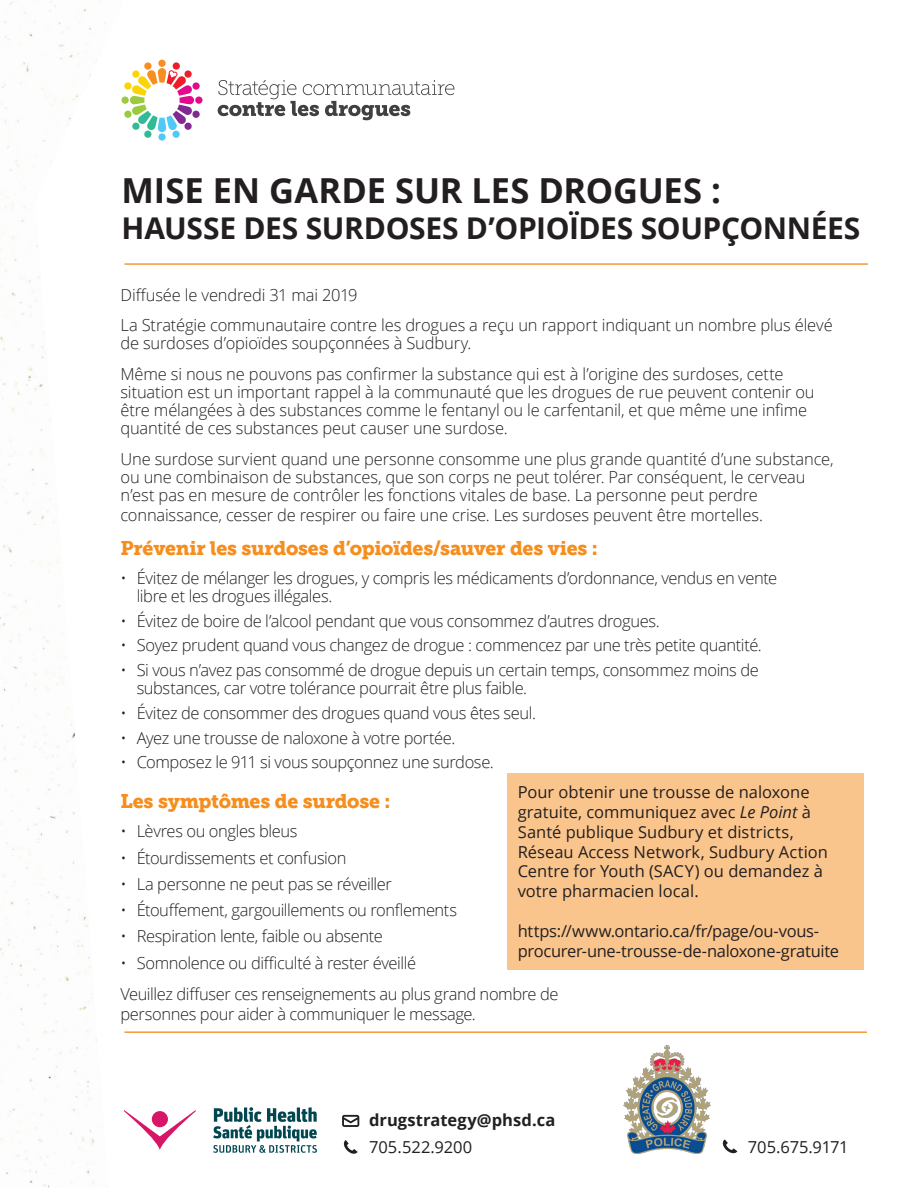
<style>
.page{position:relative;width:918px;height:1188px;background:#fff}
.page>*{position:absolute;margin:0;border:0;box-sizing:border-box;transform-origin:0 0}
.t1{font:700 34.5px "Open Sans";letter-spacing:-.005em;color:#231f20}
.t2{font:700 30px "Open Sans";letter-spacing:-.015em;color:#231f20}
.Orange_Subheads{font:19.5px "Museo Slab 900";letter-spacing:-.015em;color:#f68e1e}
.Orange_Subheads-2{font:300 16.5px/18px "Open Sans";letter-spacing:-.02em;color:#231f20}
.t3{font:16.5px/19.8px "Open Sans";color:#231f20}
.t4{font:16.5px/19.8px "Open Sans";letter-spacing:-.02em;color:#231f20}
.t5{font:700 16.5px "Open Sans";letter-spacing:.005em;color:#231f20}
.s1{font-style:italic}
</style>
<div class="page">
<img style="left:0;top:280px;width:104px;height:908px">
<img style="left:0;top:0;width:124px;height:279px">
<svg style="left:218px;top:80px;width:236px;height:40px"></svg>
<div style="left:158px;top:60px;width:8px;height:7px;background:#f68e21;border-radius:50%"></div>
<svg style="left:158px;top:133px;width:8px;height:8px"></svg>
<div style="left:195px;top:97px;width:7px;height:7px;background:#e2098c;border-radius:50%"></div>
<div style="left:122px;top:97px;width:7px;height:7px;background:#9aca3d;border-radius:50%"></div>
<svg style="left:124px;top:62px;width:76px;height:76px"></svg>
<div style="left:507px;top:773px;width:357px;height:196px;background:#fac58c"></div>
<hr style="left:124px;top:263px;width:744px;height:2px;background:#f79832">
<hr style="left:124px;top:1031px;width:743px;height:2px;background:#f79832">
<img style="left:623px;top:1045px;width:88px;height:108px">
<svg style="left:343px;top:1140px;width:15px;height:14px"></svg>
<svg style="left:342px;top:1115px;width:17px;height:12px"></svg>
<svg style="left:722px;top:1139px;width:15px;height:15px"></svg>
<svg style="left:124px;top:1110px;width:72px;height:40px"></svg>
<div style="left:152px;top:1111px;width:16px;height:16px;background:#d71667;border-radius:50%"></div>
<svg style="left:213px;top:1107px;width:104px;height:46px"></svg>
<p class="t1" style="left:122px;top:166px;width:601px">MISE EN GARDE SUR LES DROGUES :</p>
<p class="t2" style="left:122px;top:207px;width:740px">HAUSSE DES SURDOSES D’OPIOÏDES SOUPÇONNÉES</p>
<p class="Orange_Subheads-2" style="left:121px;top:285px;width:239px">Diffusée le vendredi 31 mai 2019</p>
<p class="Orange_Subheads-2" style="left:121px;top:316px;width:714px">La Stratégie communautaire contre les drogues a reçu un rapport indiquant un nombre plus élevé de surdoses d’opioïdes soupçonnées à Sudbury.</p>
<p class="Orange_Subheads-2" style="left:121px;top:365px;width:696px">Même si nous ne pouvons pas confirmer la substance qui est à l’origine des surdoses, cette situation est un important rappel à la communauté que les drogues de rue peuvent contenir ou être mélangées à des substances comme le fentanyl ou le carfentanil, et que même une infime quantité de ces substances peut causer une surdose.</p>
<p class="Orange_Subheads-2" style="left:121px;top:450px;width:715px">Une surdose survient quand une personne consomme une plus grande quantité d’une substance, ou une combinaison de substances, que son corps ne peut tolérer. Par conséquent, le cerveau n’est pas en mesure de contrôler les fonctions vitales de base. La personne peut perdre</p>
<p class="Orange_Subheads-2" style="left:121px;top:505px;width:644px">connaissance, cesser de respirer ou faire une crise. Les surdoses peuvent être mortelles.</p>
<p class="Orange_Subheads" style="left:121px;top:536px;width:479px">Prévenir les surdoses d’opioïdes/sauver des vies :</p>
<p class="Orange_Subheads-2" style="left:137px;top:568px;width:642px;text-indent:-16px">• Évitez de mélanger les drogues, y compris les médicaments d’ordonnance, vendus en vente libre et les drogues illégales.</p>
<p class="Orange_Subheads-2" style="left:121px;top:611px;width:541px">• Évitez de boire de l’alcool pendant que vous consommez d’autres drogues.</p>
<p class="Orange_Subheads-2" style="left:121px;top:636px;width:643px">• Soyez prudent quand vous changez de drogue : commencez par une très petite quantité.</p>
<p class="Orange_Subheads-2" style="left:137px;top:661px;width:624px;text-indent:-16px">• Si vous n’avez pas consommé de drogue depuis un certain temps, consommez moins de substances, car votre tolérance pourrait être plus faible.</p>
<p class="Orange_Subheads-2" style="left:121px;top:703px;width:417px">• Évitez de consommer des drogues quand vous êtes seul.</p>
<p class="Orange_Subheads-2" style="left:121px;top:728px;width:336px">• Ayez une trousse de naloxone à votre portée.</p>
<p class="Orange_Subheads-2" style="left:121px;top:753px;width:375px">• Composez le 911 si vous soupçonnez une surdose.</p>
<p class="Orange_Subheads" style="left:121px;top:790px;width:272px">Les symptômes de surdose :</p>
<p class="Orange_Subheads-2" style="left:121px;top:822px;width:178px">• Lèvres ou ongles bleus</p>
<p class="Orange_Subheads-2" style="left:121px;top:848px;width:228px">• Étourdissements et confusion</p>
<p class="Orange_Subheads-2" style="left:121px;top:874px;width:273px">• La personne ne peut pas se réveiller</p>
<p class="Orange_Subheads-2" style="left:121px;top:901px;width:338px">• Étouffement, gargouillements ou ronflements</p>
<p class="Orange_Subheads-2" style="left:121px;top:927px;width:264px">• Respiration lente, faible ou absente</p>
<p class="Orange_Subheads-2" style="left:121px;top:946px;width:440px;line-height:31.5px">• Somnolence ou difficulté à rester éveillé<br>Veuillez diffuser ces renseignements au plus grand nombre de</p>
<p class="Orange_Subheads-2" style="left:121px;top:1004px;width:357px">personnes pour aider à communiquer le message.</p>
<p class="t3" style="left:518px;top:782px;width:312px">Pour obtenir une trousse de naloxone gratuite, communiquez avec <span class="s1">Le Point</span> à Santé publique Sudbury et districts, Réseau Access Network, Sudbury Action Centre for Youth (SACY) ou demandez à votre pharmacien local.</p>
<p class="t4" style="left:518px;top:920px;width:323px">https://www.ontario.ca/fr/page/ou-vous&shy;procurer-une-trousse-de-naloxone-gratuite</p>
<p class="t5" style="left:369px;top:1109px;width:188px">drugstrategy@phsd.ca</p>
<p class="t3" style="left:369px;top:1137px;width:105px">705.522.9200</p>
<p class="t3" style="left:748px;top:1137px;width:102px">705.675.9171</p>
</div>
